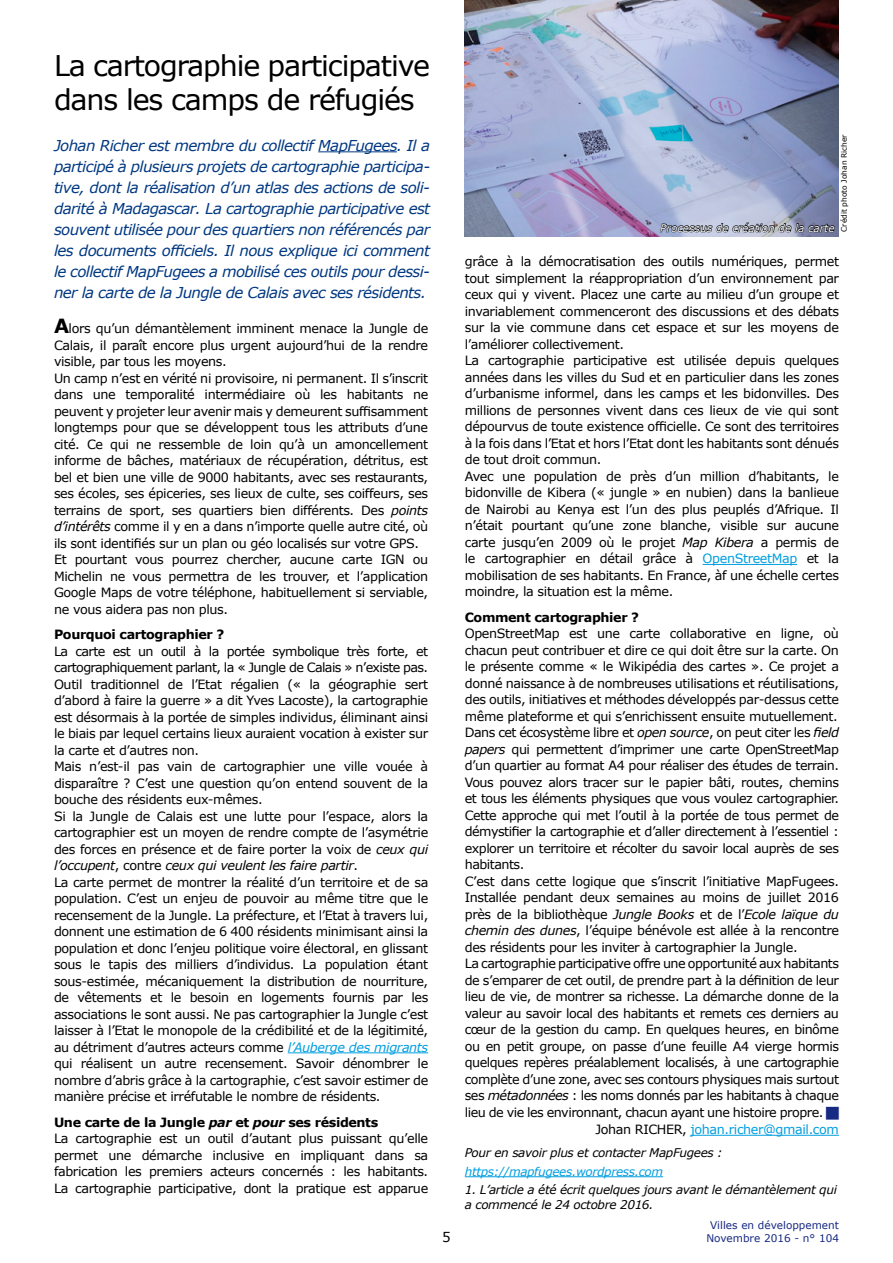
<style>
.page{position:relative;width:893px;height:1263px;background:#fff}
.page>*{position:absolute;margin:0;border:0;box-sizing:border-box;transform-origin:0 0}
.t1{font:28.5px/34.2px "Verdana";letter-spacing:-.04em;color:#000}
.t2{font:italic 15px/21px "Verdana";letter-spacing:-.04em;color:#003882;text-align:justify}
.t3{font:13.5px "Verdana";color:#000}
.t4{font:12.75px/16.5px "Verdana";letter-spacing:-.03em;color:#000}
.t5{font:700 12.75px "Verdana";letter-spacing:-.03em;color:#000}
.t6{font:12.75px "Verdana";letter-spacing:-.03em;color:#009ee0}
.t7{font:italic 12px/14.4px "Verdana";letter-spacing:-.03em;color:#000}
.t8{font:italic 12px "Verdana";letter-spacing:-.03em;color:#009ee0}
.t9{font:10.5px/12.6px "Verdana";color:#162983;text-align:center}
.t10{font:italic 10.5px "Verdana";color:#fff}
.t11{font:7.5px "Verdana";color:#000}
.s1{font-weight:700;font-size:19.5px}
.s2{font-style:italic}
.s3{font-style:italic;color:#009ee0}
.s4{font-weight:700}
.s5{font-weight:700;font-style:italic}
.s6{color:#009ee0}
.s7{color:#000}
</style>
<div class="page">
<hr style="left:318px;top:151px;width:79px;height:1px;background:#003882">
<hr style="left:288px;top:1052px;width:140px;height:1px;background:#009ee0">
<hr style="left:703px;top:564px;width:94px;height:1px;background:#009ee0">
<hr style="left:691px;top:1135px;width:148px;height:1px;background:#009ee0">
<hr style="left:465px;top:1176px;width:198px;height:1px;background:#009ee0">
<img style="left:465px;top:0;width:374px;height:236px">
<svg style="left:660px;top:222px;width:175px;height:13px;background:#707586"></svg>
<h1 class="t1" style="left:54px;top:48px;width:378px">La cartographie participative dans les camps de réfugiés</h1>
<p class="t2" style="left:54px;top:134px;width:378px">Johan Richer est membre du collectif MapFugees. Il a participé à plusieurs projets de cartographie participa&shy;tive, dont la réalisation d’un atlas des actions de soli&shy;darité à Madagascar. La cartographie participative est souvent utilisée pour des quartiers non référencés par les documents officiels. Il nous explique ici comment le collectif MapFugees a mobilisé ces outils pour dessi&shy;ner la carte de la Jungle de Calais avec ses résidents.</p>
<p class="t4" style="left:54px;top:320px;width:376px"><span class="s1">A</span>lors qu’un démantèlement imminent menace la Jungle de Calais, il paraît encore plus urgent aujourd’hui de la rendre visible, par tous les moyens.<br>Un camp n’est en vérité ni provisoire, ni permanent. Il s’inscrit dans une temporalité intermédiaire où les habitants ne peuvent y projeter leur avenir mais y demeurent suffisamment longtemps pour que se développent tous les attributs d’une cité. Ce qui ne ressemble de loin qu’à un amoncellement informe de bâches, matériaux de récupération, détritus, est bel et bien une ville de 9000 habitants, avec ses restaurants, ses écoles, ses épiceries, ses lieux de culte, ses coiffeurs, ses terrains de sport, ses quartiers bien différents. Des <span class="s2">points d’intérêts</span> comme il y en a dans n’importe quelle autre cité, où ils sont identifiés sur un plan ou géo localisés sur votre GPS.<br>Et pourtant vous pourrez chercher, aucune carte IGN ou Michelin ne vous permettra de les trouver, et l’application Google Maps de votre téléphone, habituellement si serviable, ne vous aidera pas non plus.</p>
<p class="t5" style="left:54px;top:625px;width:172px">Pourquoi cartographier ?</p>
<p class="t4" style="left:54px;top:643px;width:376px">La carte est un outil à la portée symbolique très forte, et cartographiquement parlant, la « Jungle de Calais » n’existe pas.<br>Outil traditionnel de l’Etat régalien (« la géographie sert d’abord à faire la guerre » a dit Yves Lacoste), la cartographie est désormais à la portée de simples individus, éliminant ainsi le biais par lequel certains lieux auraient vocation à exister sur la carte et d’autres non.<br>Mais n’est-il pas vain de cartographier une ville vouée à disparaître ? C’est une question qu’on entend souvent de la bouche des résidents eux-mêmes.<br>Si la Jungle de Calais est une lutte pour l’espace, alors la cartographier est un moyen de rendre compte de l’asymétrie des forces en présence et de faire porter la voix de <span class="s2">ceux qui l’occupent</span>, contre <span class="s2">ceux qui veulent les faire partir</span>.<br>La carte permet de montrer la réalité d’un territoire et de sa population. C’est un enjeu de pouvoir au même titre que le recensement de la Jungle. La préfecture, et l’Etat à travers lui, donnent une estimation de 6 400 résidents minimisant ainsi la population et donc l’enjeu politique voire électoral, en glissant sous le tapis des milliers d’individus. La population étant sous-estimée, mécaniquement la distribution de nourriture, de vêtements et le besoin en logements fournis par les associations le sont aussi. Ne pas cartographier la Jungle c’est laisser à l’Etat le monopole de la crédibilité et de la légitimité, au détriment d’autres acteurs comme <span class="s3">l’Auberge des migrants </span>qui réalisent un autre recensement. Savoir dénombrer le nombre d’abris grâce à la cartographie, c’est savoir estimer de manière précise et irréfutable le nombre de résidents.</p>
<p class="t4" style="left:54px;top:1114px;width:376px"><span class="s4">Une carte de la Jungle</span> <span class="s5">par</span> <span class="s4">et</span> <span class="s5">pour</span> <span class="s4">ses résidents<br></span>La cartographie est un outil d’autant plus puissant qu’elle permet une démarche inclusive en impliquant dans sa fabrication les premiers acteurs concernés : les habitants.<br>La cartographie participative, dont la pratique est apparue</p>
<p class="t11" style="left:839px;top:232px;width:99px;rotate:-90deg">Crédit photo Johan Richer</p>
<p class="t10" style="left:660px;top:221px;width:176px">Processus de création de la carte</p>
<p class="t4" style="left:465px;top:253px;width:376px">grâce à la démocratisation des outils numériques, permet tout simplement la réappropriation d’un environnement par ceux qui y vivent. Placez une carte au milieu d’un groupe et invariablement commenceront des discussions et des débats sur la vie commune dans cet espace et sur les moyens de l’améliorer collectivement.<br>La cartographie participative est utilisée depuis quelques années dans les villes du Sud et en particulier dans les zones d’urbanisme informel, dans les camps et les bidonvilles. Des millions de personnes vivent dans ces lieux de vie qui sont dépourvus de toute existence officielle. Ce sont des territoires à la fois dans l’Etat et hors l’Etat dont les habitants sont dénués de tout droit commun.<br>Avec une population de près d’un million d’habitants, le bidonville de Kibera (« jungle » en nubien) dans la banlieue de Nairobi au Kenya est l’un des plus peuplés d’Afrique. Il n’était pourtant qu’une zone blanche, visible sur aucune carte jusqu’en 2009 où le projet <span class="s2">Map Kibera</span> a permis de le cartographier en détail grâce à <span class="s6">OpenStreetMap</span> et la mobilisation de ses habitants. En France, àf une échelle certes moindre, la situation est la même.</p>
<p class="t5" style="left:465px;top:608px;width:176px">Comment cartographier ?</p>
<p class="t4" style="left:465px;top:625px;width:376px">OpenStreetMap est une carte collaborative en ligne, où</p>
<p class="t4" style="left:465px;top:642px;width:376px">chacun peut contribuer et dire ce qui doit être sur la carte. On</p>
<p class="t4" style="left:465px;top:658px;width:376px">le présente comme « le Wikipédia des cartes ». Ce projet a</p>
<p class="t4" style="left:465px;top:675px;width:376px">donné naissance à de nombreuses utilisations et réutilisations,</p>
<p class="t4" style="left:465px;top:691px;width:376px">des outils, initiatives et méthodes développés par-dessus cette</p>
<p class="t4" style="left:465px;top:708px;width:375px">même plateforme et qui s’enrichissent ensuite mutuellement.</p>
<p class="t4" style="left:465px;top:724px;width:376px">Dans cet écosystème libre et <span class="s2">open source</span>, on peut citer les <span class="s2">field</span></p>
<p class="t4" style="left:465px;top:741px;width:376px"><span class="s2">papers</span> qui permettent d’imprimer une carte OpenStreetMap</p>
<p class="t4" style="left:465px;top:757px;width:376px">d’un quartier au format A4 pour réaliser des études de terrain.</p>
<p class="t4" style="left:465px;top:774px;width:376px">Vous pouvez alors tracer sur le papier bâti, routes, chemins</p>
<p class="t4" style="left:465px;top:790px;width:376px">et tous les éléments physiques que vous voulez cartographier.</p>
<p class="t4" style="left:465px;top:807px;width:376px">Cette approche qui met l’outil à la portée de tous permet de</p>
<p class="t4" style="left:465px;top:823px;width:376px">démystifier la cartographie et d’aller directement à l’essentiel :</p>
<p class="t4" style="left:465px;top:840px;width:376px">explorer un territoire et récolter du savoir local auprès de ses</p>
<p class="t4" style="left:465px;top:856px;width:61px">habitants.</p>
<p class="t4" style="left:465px;top:873px;width:376px">C’est dans cette logique que s’inscrit l’initiative MapFugees.</p>
<p class="t4" style="left:465px;top:889px;width:376px">Installée pendant deux semaines au moins de juillet 2016</p>
<p class="t4" style="left:465px;top:906px;width:376px">près de la bibliothèque <span class="s2">Jungle Books</span> et de l’<span class="s2">Ecole laïque du</span></p>
<p class="t4" style="left:465px;top:922px;width:376px"><span class="s2">chemin des dunes</span>, l’équipe bénévole est allée à la rencontre</p>
<p class="t4" style="left:465px;top:939px;width:334px">des résidents pour les inviter à cartographier la Jungle.</p>
<p class="t4" style="left:465px;top:955px;width:376px">La cartographie participative offre une opportunité aux habitants</p>
<p class="t4" style="left:465px;top:972px;width:376px">de s’emparer de cet outil, de prendre part à la définition de leur</p>
<p class="t4" style="left:465px;top:988px;width:376px">lieu de vie, de montrer sa richesse. La démarche donne de la</p>
<p class="t4" style="left:465px;top:1005px;width:376px">valeur au savoir local des habitants et remets ces derniers au</p>
<p class="t4" style="left:465px;top:1021px;width:376px">cœur de la gestion du camp. En quelques heures, en binôme</p>
<p class="t4" style="left:465px;top:1038px;width:376px">ou en petit groupe, on passe d’une feuille A4 vierge hormis</p>
<p class="t4" style="left:465px;top:1054px;width:376px">quelques repères préalablement localisés, à une cartographie</p>
<p class="t4" style="left:465px;top:1071px;width:376px">complète d’une zone, avec ses contours physiques mais surtout</p>
<p class="t4" style="left:465px;top:1087px;width:376px">ses <span class="s2">métadonnées</span> : les noms donnés par les habitants à chaque</p>
<p class="t4" style="left:465px;top:1104px;width:360px">lieu de vie les environnant, chacun ayant une histoire propre.</p>
<p class="t6" style="left:595px;top:1121px;width:245px"><span class="s7">Johan RICHER,</span> johan.richer@gmail.com</p>
<p class="t7" style="left:465px;top:1145px;width:259px">Pour en savoir plus et contacter MapFugees :</p>
<p class="t8" style="left:465px;top:1163px;width:200px">https://mapfugees.wordpress.com</p>
<p class="t7" style="left:465px;top:1183px;width:374px">1. L’article a été écrit quelques jours avant le démantèlement qui a commencé le 24 octobre 2016.</p>
<p class="t3" style="left:442px;top:1228px;width:10px">5</p>
<p class="t9" style="left:706px;top:1219px;width:134px">Villes en développement<br>Novembre 2016 - n° 104</p>
</div>
